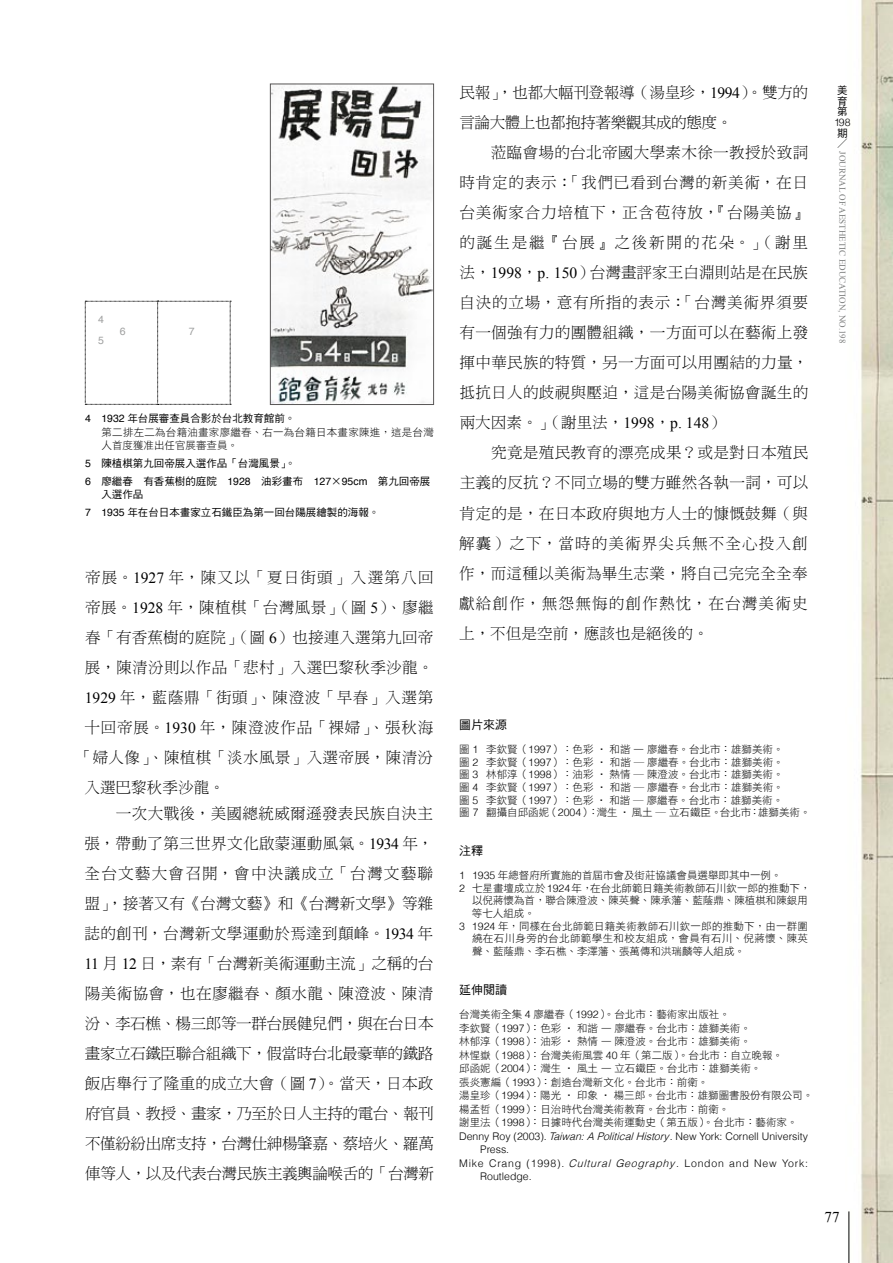
<style>
.page{position:relative;width:893px;height:1263px;background:#fff}
.page>*{position:absolute;margin:0;border:0;box-sizing:border-box;transform-origin:0 0}
.t1{font:15.6px/30px "DF Ming Std W3";letter-spacing:.02em;color:#000;text-align:justify}
.t2{font:15.6px "DF Ming Std W3";letter-spacing:.04em;color:#000}
.t3{font:15.6px/30px "DF Ming Std W3";letter-spacing:-.03em;color:#000}
.t4{font:15.6px "DF Ming Std W3";letter-spacing:.075em;color:#000}
.t5{font:15.6px "DF Ming Std W3";color:#000}
.t6{font:15px "Times New Roman";color:#000}
.t7{font:12px "DF Hei Std W5";color:#000}
.t8{font:10.5px/13.5px "DF Hei Std W3";color:#000}
.t9{font:10.5px/17.7px "DF Hei Std W5";color:#000}
.t10{font:300 10.5px "Helvetica";color:#000}
.t11{font:300 10.5px "Helvetica";letter-spacing:.07em;color:#000}
.t12{font:10.5px/13.5px "DF Hei Std W3";letter-spacing:.025em;color:#000}
.t13{font:10.5px "DF Hei Std W3";letter-spacing:.02em;color:#000}
.t14{font:10.5px "DF Hei Std W3";letter-spacing:.035em;color:#000}
.t15{font:10.5px "Helvetica";color:#9fa0a0}
.t16{font:10.5px "DF Ming Std W3";color:#000}
.t17{font:9px "Times New Roman";color:#7b7d7c}
.s1{font-family:"Helvetica"}
.s2{font-family:"Times New Roman"}
.s3{font-family:"Helvetica";font-weight:300}
.s4{font-style:italic}
</style>
<div class="page">
<img style="left:84px;top:0;width:809px;height:1263px">
<img style="left:272px;top:86px;width:160px;height:317px">
<div style="left:270px;top:84px;width:164px;height:321px;border:1px solid #595757"></div>
<svg style="left:85px;top:301px;width:146px;height:104px"></svg>
<hr style="left:849px;top:1211px;width:1px;height:52px;background:#000">
<p class="t15" style="left:98px;top:311px;width:7px">4</p>
<p class="t15" style="left:98px;top:332px;width:7px">5</p>
<p class="t15" style="left:120px;top:323px;width:7px">6</p>
<p class="t15" style="left:189px;top:323px;width:7px">7</p>
<p class="t9" style="left:85px;top:409px;width:212px"><span class="s1">4 1932</span> 年台展審查員合影於台北教育館前。</p>
<p class="t12" style="left:102px;top:425px;width:334px">第二排左二為台籍油畫家廖繼春、右一為台籍日本畫家陳進，這是台灣人首度獲准出任官展審查員。</p>
<p class="t9" style="left:85px;top:454px;width:347px"><span class="s1">5</span> 陳植棋第九回帝展入選作品「台灣風景」。<br><span class="s1">6</span> 廖繼春 有香蕉樹的庭院 <span class="s1">1928</span> 油彩畫布 <span class="s1">127</span>×<span class="s1">95cm</span> 第九回帝展</p>
<p class="t9" style="left:85px;top:485px;width:296px;text-indent:16px">入選作品<br><span class="s1">7 1935</span> 年在台日本畫家立石鐵臣為第一回台陽展繪製的海報。</p>
<p class="t4" style="left:85px;top:569px;width:350px">帝展。<span class="s2">1927</span> 年，陳又以「夏日街頭」入選第八回</p>
<p class="t1" style="left:85px;top:592px;width:350px">帝展。<span class="s2">1928</span> 年，陳植棋「台灣風景」（圖 <span class="s2">5</span>）、廖繼</p>
<p class="t1" style="left:85px;top:622px;width:350px">春「有香蕉樹的庭院」（圖 <span class="s2">6</span>）也接連入選第九回帝</p>
<p class="t1" style="left:85px;top:652px;width:350px">展，陳清汾則以作品「悲村」入選巴黎秋季沙龍。</p>
<p class="t2" style="left:85px;top:689px;width:350px"><span class="s2">1929</span> 年，藍蔭鼎「街頭」、陳澄波「早春」入選第</p>
<p class="t2" style="left:85px;top:719px;width:350px">十回帝展。<span class="s2">1930</span> 年，陳澄波作品「裸婦」、張秋海</p>
<p class="t1" style="left:77px;top:742px;width:358px">「婦人像」、陳植棋「淡水風景」入選帝展，陳清汾</p>
<p class="t5" style="left:85px;top:779px;width:142px">入選巴黎秋季沙龍。</p>
<p class="t1" style="left:84px;top:798px;width:351px;text-indent:32px">一次大戰後，美國總統威爾遜發表民族自決主張，帶動了第三世界文化啟蒙運動風氣。<span class="s2">1934</span> 年，全台文藝大會召開，會中決議成立「台灣文藝聯盟」，接著又有《台灣文藝》和《台灣新文學》等雜誌的創刊，台灣新文學運動於焉達到顛峰。<span class="s2">1934</span> 年<span class="s2">11</span> 月 <span class="s2">12</span> 日，素有「台灣新美術運動主流」之稱的台陽美術協會，也在廖繼春、顏水龍、陳澄波、陳清汾、李石樵、楊三郎等一群台展健兒們，與在台日本畫家立石鐵臣聯合組織下，假當時台北最豪華的鐵路飯店舉行了隆重的成立大會（圖 <span class="s2">7</span>）。當天，日本政府官員、教授、畫家，乃至於日人主持的電台、報刊不僅紛紛出席支持，台灣仕紳楊肇嘉、蔡培火、羅萬俥等人，以及代表台灣民族主義輿論喉舌的「台灣新</p>
<p class="t3" style="left:459px;top:78px;width:350px">民報」，也都大幅刊登報導（湯皇珍，<span class="s2">1994</span>）。雙方的言論大體上也都抱持著樂觀其成的態度。</p>
<p class="t1" style="left:459px;top:138px;width:350px;text-indent:31px">蒞臨會場的台北帝國大學素木徐一教授於致詞時肯定的表示：「我們已看到台灣的新美術，在日台美術家合力培植下，正含苞待放，『台陽美協』的誕生是繼『台展』之後新開的花朵。」（謝里法，<span class="s2">1998</span>，<span class="s2">p. 150</span>）台灣畫評家王白淵則站是在民族自決的立場，意有所指的表示：「台灣美術界須要有一個強有力的團體組織，一方面可以在藝術上發揮中華民族的特質，另一方面可以用團結的力量，抵抗日人的歧視與壓迫，這是台陽美術協會誕生的兩大因素。」（謝里法，<span class="s2">1998</span>，<span class="s2">p. 148</span>）</p>
<p class="t1" style="left:459px;top:438px;width:351px;text-indent:32px">究竟是殖民教育的漂亮成果？或是對日本殖民主義的反抗？不同立場的雙方雖然各執一詞，可以肯定的是，在日本政府與地方人士的慷慨鼓舞（與解囊）之下，當時的美術界尖兵無不全心投入創作，而這種以美術為畢生志業，將自己完完全全奉獻給創作，無怨無悔的創作熱忱，在台灣美術史上，不但是空前，應該也是絕後的。</p>
<p class="t9" style="left:837px;top:85px;width:12px;line-height:10.5px;text-align:justify">美育第</p>
<p class="t10" style="left:834px;top:113px;width:18px">198</p>
<p class="t9" style="left:837px;top:124px;width:11px">期</p>
<p class="t16" style="left:837px;top:138px;width:11px">／</p>
<p class="t17" style="left:849px;top:151px;width:194px;rotate:90deg">JOURNAL OF AESTHETIC EDUCATION, NO.198</p>
<p class="t7" style="left:459px;top:718px;width:49px">圖片來源</p>
<p class="t8" style="left:459px;top:743px;width:353px;line-height:12.6px">圖 <span class="s3">1</span> 李欽賢（<span class="s3">1997</span>）：色彩 ‧ 和諧 — 廖繼春。台北市：雄獅美術。<br>圖 <span class="s3">2</span> 李欽賢（<span class="s3">1997</span>）：色彩 ‧ 和諧 ― 廖繼春。台北市：雄獅美術。<br>圖 <span class="s3">3</span> 林郁淳（<span class="s3">1998</span>）：油彩 ‧ 熱情 ― 陳澄波。台北市：雄獅美術。<br>圖 <span class="s3">4</span> 李欽賢（<span class="s3">1997</span>）：色彩 ‧ 和諧 ― 廖繼春。台北市：雄獅美術。<br>圖 <span class="s3">5</span> 李欽賢（<span class="s3">1997</span>）：色彩 ‧ 和諧 ― 廖繼春。台北市：雄獅美術。<br>圖 <span class="s3">7</span> 翻攝自邱函妮（<span class="s3">2004</span>）：灣生 ‧ 風土 ― 立石鐵臣。台北市：雄獅美術。</p>
<p class="t7" style="left:459px;top:844px;width:25px">注釋</p>
<p class="t8" style="left:459px;top:868px;width:324px"><span class="s3">1 1935</span> 年總督府所實施的首屆市會及街莊協議會員選舉即其中一例。</p>
<p class="t8" style="left:459px;top:881px;width:353px"><span class="s3">2</span> 七星畫壇成立於<span class="s3">1924</span>年，在台北師範日籍美術教師石川欽一郎的推動下，</p>
<p class="t8" style="left:472px;top:894px;width:337px">以倪蔣懷為首，聯合陳澄波、陳英聲、陳承藩、藍蔭鼎、陳植棋和陳銀用</p>
<p class="t8" style="left:472px;top:906px;width:64px">等七人組成。</p>
<p class="t13" style="left:459px;top:920px;width:350px"><span class="s3">3 1924</span> 年，同樣在台北師範日籍美術教師石川欽一郎的推動下，由一群圍</p>
<p class="t14" style="left:472px;top:933px;width:337px">繞在石川身旁的台北師範學生和校友組成，會員有石川、倪蔣懷、陳英</p>
<p class="t8" style="left:472px;top:944px;width:274px">聲、藍蔭鼎、李石樵、李澤藩、張萬傳和洪瑞麟等人組成。</p>
<p class="t7" style="left:459px;top:983px;width:49px">延伸閱讀</p>
<p class="t8" style="left:459px;top:1007px;width:355px">台灣美術全集 <span class="s3">4</span> 廖繼春（<span class="s3">1992</span>）。台北市：藝術家出版社。<br>李欽賢（<span class="s3">1997</span>）：色彩 ‧ 和諧 — 廖繼春。台北市：雄獅美術。<br>林郁淳（<span class="s3">1998</span>）：油彩 ‧ 熱情 — 陳澄波。台北市：雄獅美術。<br>林惺嶽（<span class="s3">1988</span>）：台灣美術風雲 <span class="s3">40</span> 年（第二版）。台北市：自立晚報。<br>邱函妮（<span class="s3">2004</span>）：灣生 ‧ 風土 — 立石鐵臣。台北市：雄獅美術。<br>張炎憲編（<span class="s3">1993</span>）：創造台灣新文化。台北市：前衛。<br>湯皇珍（<span class="s3">1994</span>）：陽光 ‧ 印象 ‧ 楊三郎。台北市：雄獅圖書股份有限公司。楊孟哲（<span class="s3">1999</span>）：日治時代台灣美術教育。台北市：前衛。<br>謝里法（<span class="s3">1998</span>）：日據時代台灣美術運動史（第五版）。台北市：藝術家。</p>
<p class="t10" style="left:459px;top:1127px;width:350px">Denny Roy (2003). <span class="s4">Taiwan:APoliticalHistory</span>. New York: Cornell University</p>
<p class="t10" style="left:480px;top:1141px;width:30px">Press.</p>
<p class="t11" style="left:459px;top:1154px;width:350px">Mike Crang (1998). <span class="s4">CulturalGeography</span>. London and New York:</p>
<p class="t10" style="left:480px;top:1168px;width:53px">Routledge.</p>
<p class="t6" style="left:825px;top:1207px;width:16px">77</p>
</div>
